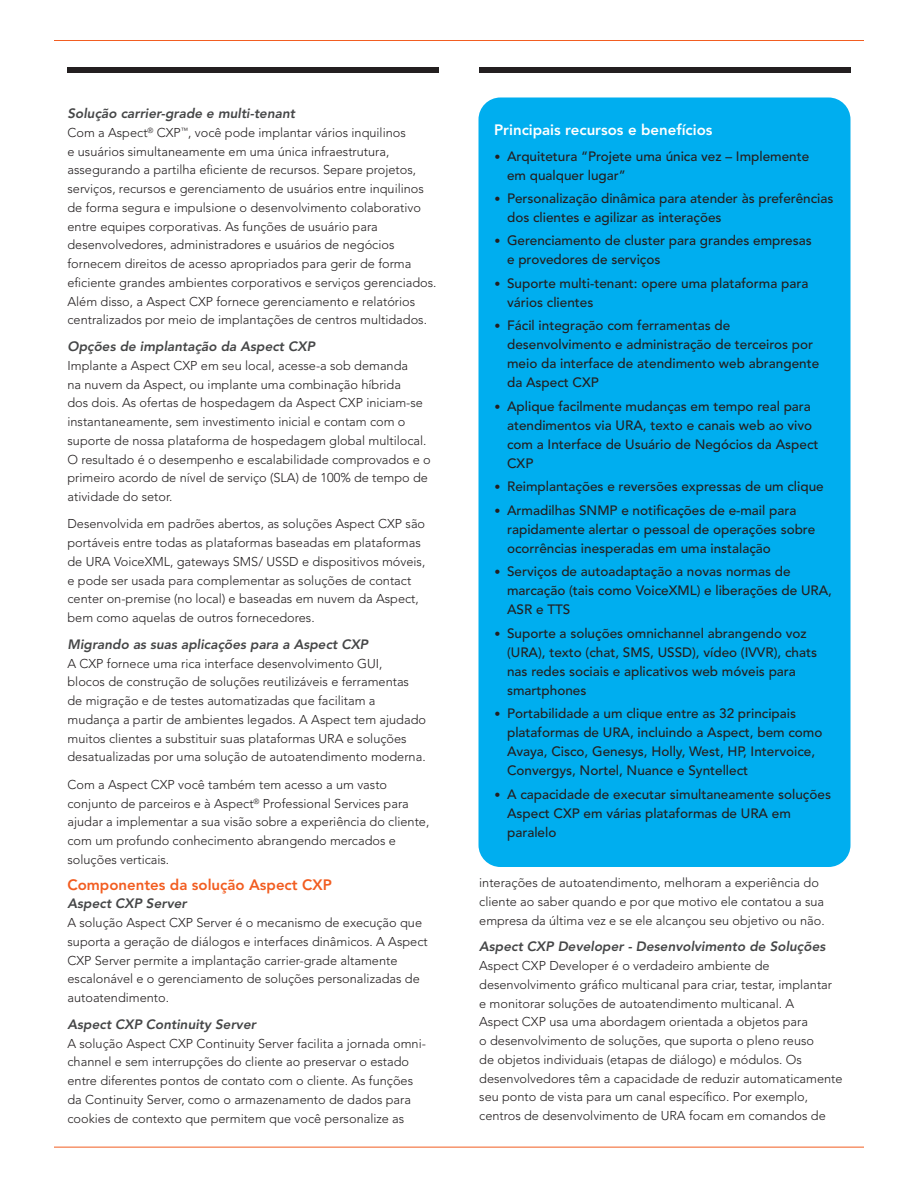
<style>
.page{position:relative;width:918px;height:1188px;background:#fff}
.page>*{position:absolute;margin:0;border:0;box-sizing:border-box;transform-origin:0 0}
.Subhead_Orange{font:800 15px "Avenir LT Std";color:#f25d21}
.Sidebar_Subhead{font:800 15px "Avenir LT Std";color:#fff}
.t1{font:500 13.5px/19px "Avenir LT Std";color:#231f20}
.Subhead_Gray_Italics{font:italic 800 13.5px "Avenir LT Std";color:#454647}
.Body{font:300 12.75px/18.8px "Avenir LT Std";color:#231f20}
.s1{font-weight:900;font-size:12px}
</style>
<div class="page">
<hr style="left:54px;top:40px;width:810px;height:1px;background:#f25d21">
<hr style="left:54px;top:1147px;width:810px;height:1px;background:#f25d21">
<div style="left:68px;top:68px;width:371px;height:5px;background:#231f20"></div>
<div style="left:479px;top:68px;width:371px;height:5px;background:#231f20"></div>
<div style="left:478px;top:98px;width:372px;height:769px;background:#00aeef;border-radius:22px"></div>
<p class="Subhead_Gray_Italics" style="left:68px;top:106px;width:229px">Solução carrier-grade e multi-tenant</p>
<p class="Body" style="left:68px;top:123px;width:370px">Com a Aspect<sup>®</sup> CXP<sup>™</sup>, você pode implantar vários inquilinos<br>e usuários simultaneamente em uma única infraestrutura, assegurando a partilha eficiente de recursos. Separe projetos, serviços, recursos e gerenciamento de usuários entre inquilinos de forma segura e impulsione o desenvolvimento colaborativo entre equipes corporativas. As funções de usuário para desenvolvedores, administradores e usuários de negócios fornecem direitos de acesso apropriados para gerir de forma eficiente grandes ambientes corporativos e serviços gerenciados.<br>Além disso, a Aspect CXP fornece gerenciamento e relatórios centralizados por meio de implantações de centros multidados.</p>
<p class="Subhead_Gray_Italics" style="left:68px;top:338px;width:249px">Opções de implantação da Aspect CXP</p>
<p class="Body" style="left:68px;top:356px;width:365px">Implante a Aspect CXP em seu local, acesse-a sob demanda<br>na nuvem da Aspect, ou implante uma combinação híbrida<br>dos dois. As ofertas de hospedagem da Aspect CXP iniciam-se instantaneamente, sem investimento inicial e contam com o suporte de nossa plataforma de hospedagem global multilocal.<br>O resultado é o desempenho e escalabilidade comprovados e o primeiro acordo de nível de serviço (SLA) de 100% de tempo de atividade do setor.</p>
<p class="Body" style="left:68px;top:515px;width:359px">Desenvolvida em padrões abertos, as soluções Aspect CXP são portáveis entre todas as plataformas baseadas em plataformas de URA VoiceXML, gateways SMS/ USSD e dispositivos móveis, e pode ser usada para complementar as soluções de contact center on-premise (no local) e baseadas em nuvem da Aspect, bem como aquelas de outros fornecedores.</p>
<p class="Subhead_Gray_Italics" style="left:68px;top:636px;width:302px">Migrando as suas aplicações para a Aspect CXP</p>
<p class="Body" style="left:68px;top:654px;width:360px">A CXP fornece uma rica interface desenvolvimento GUI,<br>blocos de construção de soluções reutilizáveis e ferramentas de migração e de testes automatizadas que facilitam a mudança a partir de ambientes legados. A Aspect tem ajudado muitos clientes a substituir suas plataformas URA e soluções desatualizadas por uma solução de autoatendimento moderna.</p>
<p class="Body" style="left:68px;top:775px;width:363px">Com a Aspect CXP você também tem acesso a um vasto conjunto de parceiros e à Aspect<sup>®</sup> Professional Services para ajudar a implementar a sua visão sobre a experiência do cliente, com um profundo conhecimento abrangendo mercados e soluções verticais.</p>
<p class="Subhead_Orange" style="left:68px;top:876px;width:266px">Componentes da solução Aspect CXP</p>
<p class="Subhead_Gray_Italics" style="left:68px;top:896px;width:121px">Aspect CXP Server</p>
<p class="Body" style="left:68px;top:913px;width:362px">A solução Aspect CXP Server é o mecanismo de execução que suporta a geração de diálogos e interfaces dinâmicos. A Aspect CXP Server permite a implantação carrier-grade altamente escalonável e o gerenciamento de soluções personalizadas de autoatendimento.</p>
<p class="Subhead_Gray_Italics" style="left:68px;top:1016px;width:190px">Aspect CXP Continuity Server</p>
<p class="Body" style="left:68px;top:1034px;width:360px">A solução Aspect CXP Continuity Server facilita a jornada omni&shy;channel e sem interrupções do cliente ao preservar o estado entre diferentes pontos de contato com o cliente. As funções da Continuity Server, como o armazenamento de dados para cookies de contexto que permitem que você personalize as</p>
<p class="Sidebar_Subhead" style="left:494px;top:121px;width:220px">Principais recursos e benefícios</p>
<p class="t1" style="left:507px;top:147px;width:304px;text-indent:-13px"><span class="s1">•</span> Arquitetura “Projete uma única vez – Implemente em qualquer lugar”</p>
<p class="t1" style="left:507px;top:189px;width:328px;text-indent:-13px"><span class="s1">•</span> Personalização dinâmica para atender às preferências dos clientes e agilizar as interações</p>
<p class="t1" style="left:507px;top:232px;width:306px;text-indent:-13px"><span class="s1">•</span> Gerenciamento de cluster para grandes empresas e provedores de serviços</p>
<p class="t1" style="left:507px;top:274px;width:303px;text-indent:-13px"><span class="s1">•</span> Suporte multi-tenant: opere uma plataforma para vários clientes</p>
<p class="t1" style="left:507px;top:316px;width:314px;text-indent:-13px"><span class="s1">•</span> Fácil integração com ferramentas de desenvolvimento e administração de terceiros por meio da interface de atendimento web abrangente da Aspect CXP</p>
<p class="t1" style="left:507px;top:397px;width:313px;text-indent:-13px"><span class="s1">•</span> Aplique facilmente mudanças em tempo real para atendimentos via URA, texto e canais web ao vivo com a Interface de Usuário de Negócios da Aspect CXP</p>
<p class="t1" style="left:494px;top:477px;width:331px"><span class="s1">•</span> Reimplantações e reversões expressas de um clique</p>
<p class="t1" style="left:507px;top:501px;width:310px;text-indent:-13px"><span class="s1">•</span> Armadilhas SNMP e notificações de e-mail para rapidamente alertar o pessoal de operações sobre ocorrências inesperadas em uma instalação</p>
<p class="t1" style="left:507px;top:562px;width:326px;text-indent:-13px"><span class="s1">•</span> Serviços de autoadaptação a novas normas de marcação (tais como VoiceXML) e liberações de URA,<br>ASR e TTS</p>
<p class="t1" style="left:507px;top:624px;width:311px;text-indent:-13px"><span class="s1">•</span> Suporte a soluções omnichannel abrangendo voz (URA), texto (chat, SMS, USSD), vídeo (IVVR), chats nas redes sociais e aplicativos web móveis para smartphones</p>
<p class="t1" style="left:507px;top:704px;width:317px;text-indent:-13px"><span class="s1">•</span> Portabilidade a um clique entre as 32 principais plataformas de URA, incluindo a Aspect, bem como Avaya, Cisco, Genesys, Holly, West, HP, Intervoice, Convergys, Nortel, Nuance e Syntellect</p>
<p class="t1" style="left:507px;top:785px;width:325px;text-indent:-13px"><span class="s1">•</span> A capacidade de executar simultaneamente soluções<br>Aspect CXP em várias plataformas de URA em paralelo</p>
<p class="Body" style="left:479px;top:873px;width:347px">interações de autoatendimento, melhoram a experiência do cliente ao saber quando e por que motivo ele contatou a sua empresa da última vez e se ele alcançou seu objetivo ou não.</p>
<p class="Subhead_Gray_Italics" style="left:479px;top:939px;width:348px">Aspect CXP Developer - Desenvolvimento de Soluções</p>
<p class="Body" style="left:479px;top:956px;width:365px">Aspect CXP Developer é o verdadeiro ambiente de desenvolvimento gráfico multicanal para criar, testar, implantar<br>e monitorar soluções de autoatendimento multicanal. A<br>Aspect CXP usa uma abordagem orientada a objetos para<br>o desenvolvimento de soluções, que suporta o pleno reuso<br>de objetos individuais (etapas de diálogo) e módulos. Os desenvolvedores têm a capacidade de reduzir automaticamente seu ponto de vista para um canal específico. Por exemplo, centros de desenvolvimento de URA focam em comandos de</p>
</div>
